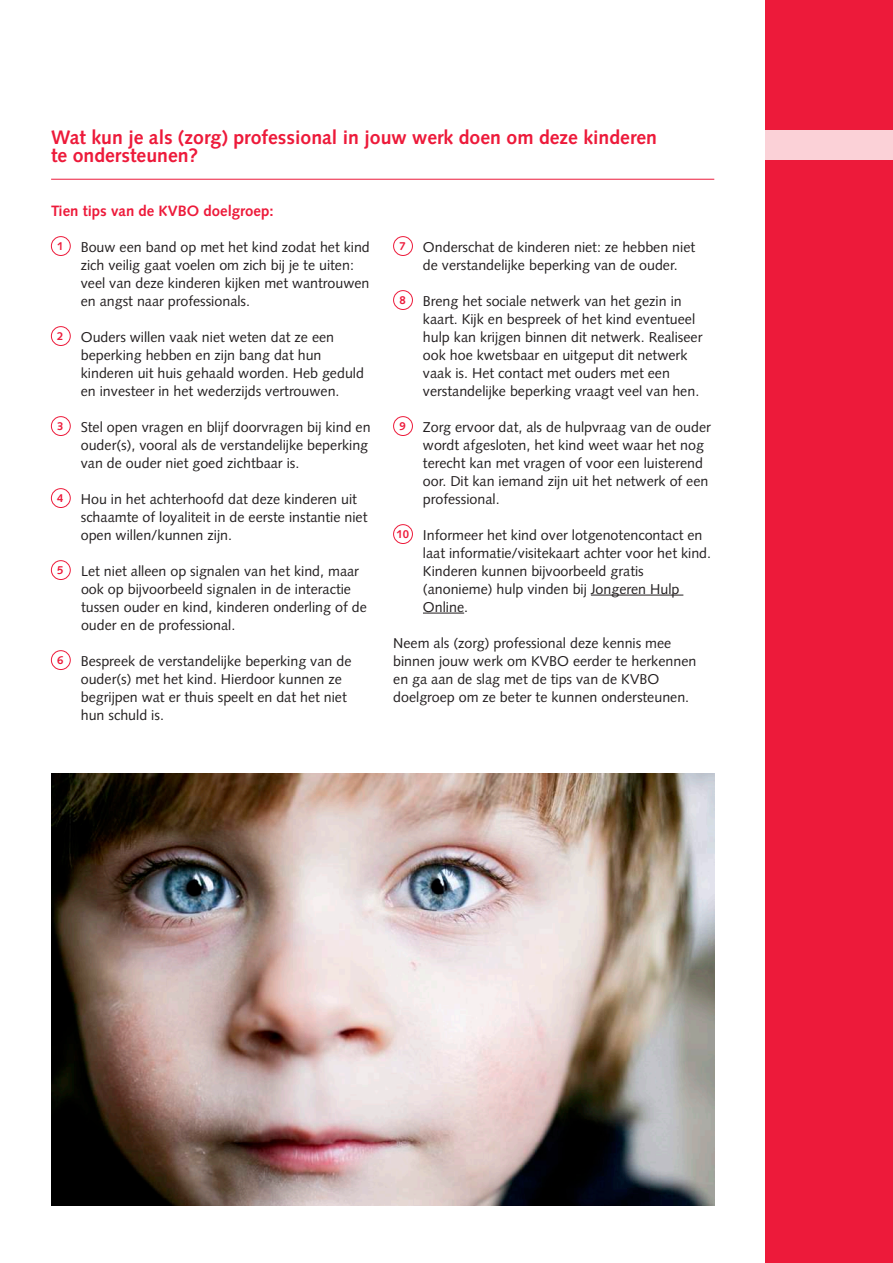
<style>
.page{position:relative;width:893px;height:1263px;background:#fff}
.page>*{position:absolute;margin:0;border:0;box-sizing:border-box;transform-origin:0 0}
.t1{font:700 19.5px/18px "Syntax LT Std";color:#ed1a3a}
.t2{font:700 15px "Syntax LT Std";color:#ed1a3a}
.t3{font:14.25px/18px "Syntax LT Std";color:#231f20}
.s1{font-weight:700;font-size:11.4px;color:#ed1a3a}
</style>
<div class="page">
<div style="left:765px;top:0;width:128px;height:1263px;background:#ed1a3a"></div>
<div style="left:765px;top:130px;width:128px;height:29px;background:#fbd1d7"></div>
<div style="left:51px;top:236px;width:20px;height:20px;border:1px solid #ed1a3a;border-radius:50%"></div>
<div style="left:51px;top:326px;width:20px;height:20px;border:1px solid #ed1a3a;border-radius:50%"></div>
<div style="left:51px;top:416px;width:20px;height:20px;border:1px solid #ed1a3a;border-radius:50%"></div>
<div style="left:51px;top:488px;width:20px;height:20px;border:1px solid #ed1a3a;border-radius:50%"></div>
<div style="left:51px;top:560px;width:20px;height:20px;border:1px solid #ed1a3a;border-radius:50%"></div>
<div style="left:51px;top:650px;width:20px;height:20px;border:1px solid #ed1a3a;border-radius:50%"></div>
<hr style="left:591px;top:595px;width:92px;height:1px;background:#231f20">
<hr style="left:423px;top:613px;width:41px;height:1px;background:#231f20">
<div style="left:393px;top:236px;width:20px;height:20px;border:1px solid #ed1a3a;border-radius:50%"></div>
<div style="left:393px;top:290px;width:20px;height:20px;border:1px solid #ed1a3a;border-radius:50%"></div>
<div style="left:393px;top:416px;width:20px;height:20px;border:1px solid #ed1a3a;border-radius:50%"></div>
<div style="left:393px;top:524px;width:20px;height:20px;border:1px solid #ed1a3a;border-radius:50%"></div>
<img style="left:51px;top:774px;width:663px;height:432px">
<hr style="left:51px;top:179px;width:663px;height:1px;background:#ed1a3a">
<h1 class="t1" style="left:51px;top:128px;width:608px">Wat kun je als (zorg) professional in jouw werk doen om deze kinderen te ondersteunen?</h1>
<p class="t2" style="left:51px;top:202px;width:224px">Tien tips van de KVBO doelgroep:</p>
<p class="t3" style="left:81px;top:238px;width:291px;text-indent:-24px"><span class="s1">1</span> Bouw een band op met het kind zodat het kind zich veilig gaat voelen om zich bij je te uiten: veel van deze kinderen kijken met wantrouwen en angst naar professionals.</p>
<p class="t3" style="left:81px;top:328px;width:285px;text-indent:-24px"><span class="s1">2</span> Ouders willen vaak niet weten dat ze een beperking hebben en zijn bang dat hun kinderen uit huis gehaald worden. Heb geduld en investeer in het wederzijds vertrouwen.</p>
<p class="t3" style="left:81px;top:418px;width:291px;text-indent:-24px"><span class="s1">3</span> Stel open vragen en blijf doorvragen bij kind en ouder(s), vooral als de verstandelijke beperking van de ouder niet goed zichtbaar is.</p>
<p class="t3" style="left:81px;top:490px;width:288px;text-indent:-24px"><span class="s1">4</span> Hou in het achterhoofd dat deze kinderen uit schaamte of loyaliteit in de eerste instantie niet open willen/kunnen zijn.</p>
<p class="t3" style="left:81px;top:562px;width:287px;text-indent:-24px"><span class="s1">5</span> Let niet alleen op signalen van het kind, maar ook op bijvoorbeeld signalen in de interactie tussen ouder en kind, kinderen onderling of de ouder en de professional.</p>
<p class="t3" style="left:81px;top:652px;width:272px;text-indent:-24px"><span class="s1">6</span> Bespreek de verstandelijke beperking van de ouder(s) met het kind. Hierdoor kunnen ze begrijpen wat er thuis speelt en dat het niet hun schuld is.</p>
<p class="t3" style="left:399px;top:238px;width:297px;text-align:center"><span class="s1">7</span> Onderschat de kinderen niet: ze hebben niet de verstandelijke beperking van de ouder.</p>
<p class="t3" style="left:423px;top:292px;width:281px;text-indent:-24px"><span class="s1">8</span> Breng het sociale netwerk van het gezin in kaart. Kijk en bespreek of het kind eventueel hulp kan krijgen binnen dit netwerk. Realiseer ook hoe kwetsbaar en uitgeput dit netwerk vaak is. Het contact met ouders met een verstandelijke beperking vraagt veel van hen.</p>
<p class="t3" style="left:423px;top:418px;width:289px;text-indent:-24px"><span class="s1">9</span> Zorg ervoor dat, als de hulpvraag van de ouder wordt afgesloten, het kind weet waar het nog terecht kan met vragen of voor een luisterend oor. Dit kan iemand zijn uit het netwerk of een professional.</p>
<p class="t3" style="left:423px;top:526px;width:290px;text-indent:-27px"><span class="s1">10</span> Informeer het kind over lotgenotencontact en laat informatie/visitekaart achter voor het kind.<br>Kinderen kunnen bijvoorbeeld gratis (anonieme) hulp vinden bij Jongeren Hulp Online.</p>
<p class="t3" style="left:393px;top:634px;width:305px">Neem als (zorg) professional deze kennis mee binnen jouw werk om KVBO eerder te herkennen en ga aan de slag met de tips van de KVBO doelgroep om ze beter te kunnen ondersteunen.</p>
</div>
